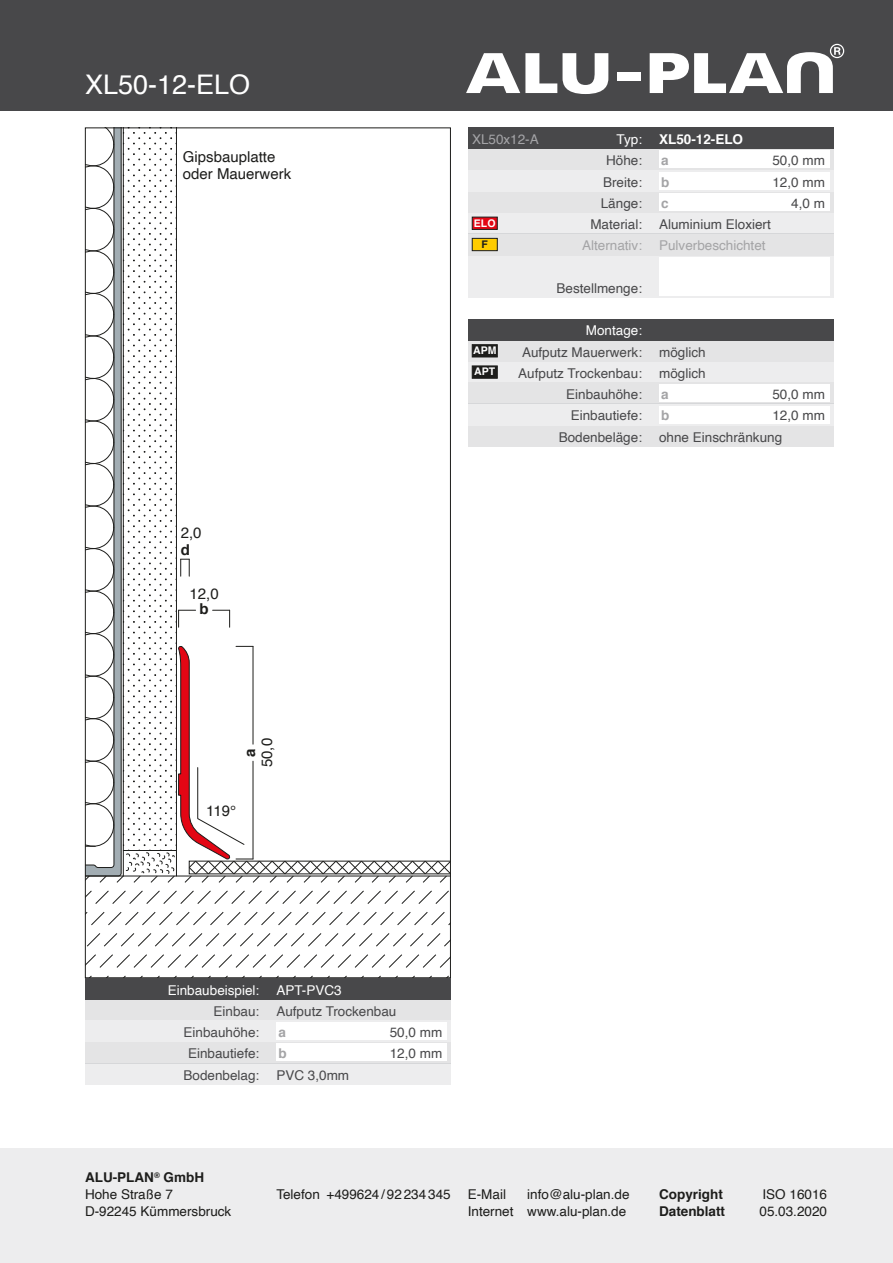
<style>
.page{position:relative;width:893px;height:1263px;background:#fff}
.page>*{position:absolute;margin:0;border:0;box-sizing:border-box;transform-origin:0 0}
.t1{font:27px "Helvetica";color:#fff}
.t2{font:15px/17px "Helvetica";color:#1d1d1b}
.t3{font:700 15px "Helvetica";color:#1d1d1b}
.t4{font:13.5px "Helvetica";color:#48484a}
.t5{font:13.5px/17px "Helvetica";color:#1d1d1b}
.t6{font:13.5px "Helvetica";color:#fff}
.t7{font:13.5px "Helvetica";color:#a4a4a6}
.t8{font:700 13.5px "Helvetica";color:#1d1d1b}
.t9{font:700 13.5px "Helvetica";color:#fff}
.t10{font:13.5px "Helvetica";color:#a4a4a7}
.t11{font:700 13.5px "Helvetica";color:#a4a4a6}
.t12{font:700 10.5px/21.3px "Helvetica";color:#fff}
.t13{font:700 10.5px "Helvetica";color:#1d1d1b}
.s1{font-weight:700}
</style>
<div class="page">
<div style="left:0;top:1148px;width:893px;height:115px;background:#ededee"></div>
<div style="left:0;top:0;width:893px;height:111px;background:#48484a"></div>
<svg style="left:87px;top:890px;width:362px;height:14px"></svg>
<svg style="left:87px;top:912px;width:362px;height:14px"></svg>
<svg style="left:87px;top:933px;width:362px;height:14px"></svg>
<svg style="left:87px;top:954px;width:362px;height:14px"></svg>
<svg style="left:90px;top:975px;width:359px;height:1px"></svg>
<svg style="left:87px;top:130px;width:362px;height:753px"></svg>
<div style="left:468px;top:361px;width:365px;height:22px;background:#ededee"></div>
<div style="left:468px;top:340px;width:365px;height:21px;background:#e4e4e5"></div>
<div style="left:468px;top:425px;width:365px;height:21px;background:#e4e4e5"></div>
<svg style="left:468px;top:383px;width:365px;height:42px"></svg>
<div style="left:659px;top:385px;width:170px;height:17px;background:#fff"></div>
<div style="left:468px;top:319px;width:365px;height:21px;background:#48484a"></div>
<div style="left:85px;top:999px;width:366px;height:21px;background:#e4e4e5"></div>
<svg style="left:85px;top:1020px;width:366px;height:64px"></svg>
<div style="left:276px;top:1023px;width:170px;height:17px;background:#fff"></div>
<div style="left:85px;top:978px;width:366px;height:21px;background:#48484a"></div>
<div style="left:468px;top:255px;width:365px;height:43px;background:#ededee"></div>
<div style="left:659px;top:257px;width:170px;height:39px;background:#fff"></div>
<svg style="left:468px;top:213px;width:365px;height:42px;background:#e7e7e8"></svg>
<div style="left:468px;top:191px;width:365px;height:22px;background:#e4e4e5"></div>
<div style="left:659px;top:193px;width:170px;height:17px;background:#fff"></div>
<div style="left:468px;top:170px;width:365px;height:21px;background:#ededee"></div>
<div style="left:659px;top:172px;width:170px;height:17px;background:#fff"></div>
<div style="left:468px;top:149px;width:365px;height:21px;background:#e4e4e5"></div>
<div style="left:659px;top:151px;width:170px;height:17px;background:#fff"></div>
<div style="left:468px;top:128px;width:365px;height:21px;background:#48484a"></div>
<div style="left:472px;top:344px;width:25px;height:13px;background:#1d1d1b;border:1px solid #1d1d1b"></div>
<div style="left:472px;top:366px;width:25px;height:12px;background:#1d1d1b"></div>
<div style="left:472px;top:238px;width:25px;height:13px;background:#fc0;border:1px solid #1d1d1b"></div>
<div style="left:472px;top:217px;width:25px;height:13px;background:#e30614;border:1px solid #1d1d1b"></div>
<svg style="left:650px;top:44px;width:194px;height:49px"></svg>
<div style="left:617px;top:72px;width:23px;height:9px;background:#fff"></div>
<svg style="left:466px;top:53px;width:142px;height:41px"></svg>
<h1 class="t1" style="left:85px;top:63px;width:167px">XL50-12-ELO</h1>
<p class="t2" style="left:183px;top:148px;width:110px">Gipsbauplatte oder Mauerwerk</p>
<p class="t2" style="left:181px;top:525px;width:22px">2,0</p>
<p class="t3" style="left:181px;top:538px;width:11px">d</p>
<p class="t2" style="left:189px;top:586px;width:31px">12,0</p>
<p class="t3" style="left:200px;top:597px;width:11px">b</p>
<p class="t2" style="left:259px;top:767px;width:31px;rotate:-90deg">50,0</p>
<p class="t3" style="left:238px;top:757px;width:10px;rotate:-90deg">a</p>
<p class="t2" style="left:206px;top:803px;width:31px">119°</p>
<p class="t10" style="left:472px;top:129px;width:68px">XL50x12-A</p>
<p class="t6" style="left:617px;top:129px;width:27px">Typ:</p>
<p class="t9" style="left:659px;top:128px;width:86px">XL50-12-ELO</p>
<p class="t4" style="left:606px;top:150px;width:38px">Höhe:</p>
<p class="t11" style="left:661px;top:150px;width:9px">a</p>
<p class="t4" style="left:772px;top:150px;width:54px">50,0 mm</p>
<p class="t4" style="left:603px;top:171px;width:41px">Breite:</p>
<p class="t11" style="left:661px;top:171px;width:10px">b</p>
<p class="t4" style="left:772px;top:171px;width:54px">12,0 mm</p>
<p class="t4" style="left:601px;top:193px;width:43px">Länge:</p>
<p class="t11" style="left:661px;top:192px;width:9px">c</p>
<p class="t4" style="left:791px;top:193px;width:35px">4,0 m</p>
<p class="t12" style="left:474px;top:212px;width:23px">ELO</p>
<p class="t4" style="left:590px;top:214px;width:53px">Material:</p>
<p class="t4" style="left:659px;top:214px;width:113px">Aluminium Eloxiert</p>
<p class="t13" style="left:482px;top:236px;width:8px">F</p>
<p class="t7" style="left:582px;top:235px;width:62px">Alternativ:</p>
<p class="t7" style="left:659px;top:235px;width:108px">Pulverbeschichtet</p>
<p class="t4" style="left:556px;top:278px;width:87px">Bestellmenge:</p>
<p class="t12" style="left:473px;top:340px;width:25px">APM<br>APT</p>
<p class="t6" style="left:586px;top:320px;width:58px">Montage:</p>
<p class="t4" style="left:518px;top:363px;width:125px">Aufputz Trockenbau:</p>
<p class="t4" style="left:659px;top:363px;width:48px">möglich</p>
<p class="t4" style="left:522px;top:342px;width:122px">Aufputz Mauerwerk:</p>
<p class="t4" style="left:659px;top:342px;width:48px">möglich</p>
<p class="t4" style="left:566px;top:384px;width:77px">Einbauhöhe:</p>
<p class="t11" style="left:661px;top:384px;width:9px">a</p>
<p class="t4" style="left:772px;top:384px;width:54px">50,0 mm</p>
<p class="t4" style="left:571px;top:405px;width:73px">Einbautiefe:</p>
<p class="t11" style="left:661px;top:405px;width:10px">b</p>
<p class="t4" style="left:772px;top:405px;width:54px">12,0 mm</p>
<p class="t4" style="left:559px;top:427px;width:85px">Bodenbeläge:</p>
<p class="t4" style="left:659px;top:427px;width:125px">ohne Einschränkung</p>
<p class="t6" style="left:168px;top:979px;width:93px">Einbaubeispiel:</p>
<p class="t4" style="left:214px;top:1001px;width:47px">Einbau:</p>
<p class="t6" style="left:276px;top:979px;width:67px">APT-PVC3</p>
<p class="t4" style="left:276px;top:1001px;width:122px">Aufputz Trockenbau</p>
<p class="t4" style="left:184px;top:1022px;width:77px">Einbauhöhe:</p>
<p class="t11" style="left:279px;top:1021px;width:9px">a</p>
<p class="t4" style="left:390px;top:1022px;width:54px">50,0 mm</p>
<p class="t4" style="left:188px;top:1043px;width:73px">Einbautiefe:</p>
<p class="t11" style="left:279px;top:1043px;width:10px">b</p>
<p class="t4" style="left:390px;top:1043px;width:54px">12,0 mm</p>
<p class="t4" style="left:184px;top:1064px;width:77px">Bodenbelag:</p>
<p class="t4" style="left:276px;top:1064px;width:74px">PVC 3,0mm</p>
<p class="t5" style="left:85px;top:1169px;width:148px"><span class="s1">ALU-PLAN</span><sup>®</sup> <span class="s1">GmbH<br></span>Hohe Straße 7<br>D-92245 Kümmersbruck</p>
<p class="t5" style="left:276px;top:1186px;width:176px">Telefon +499624 /92234345</p>
<p class="t8" style="left:659px;top:1183px;width:65px">Copyright</p>
<p class="t5" style="left:762px;top:1186px;width:66px">ISO 16016</p>
<p class="t8" style="left:659px;top:1200px;width:68px">Datenblatt</p>
<p class="t5" style="left:759px;top:1203px;width:69px">05.03.2020</p>
<p class="t5" style="left:468px;top:1186px;width:163px;text-align:right">info@alu-plan.de<br>Internet www.alu-plan.de</p>
<p class="t5" style="left:468px;top:1186px;width:40px">E-Mail</p>
</div>
